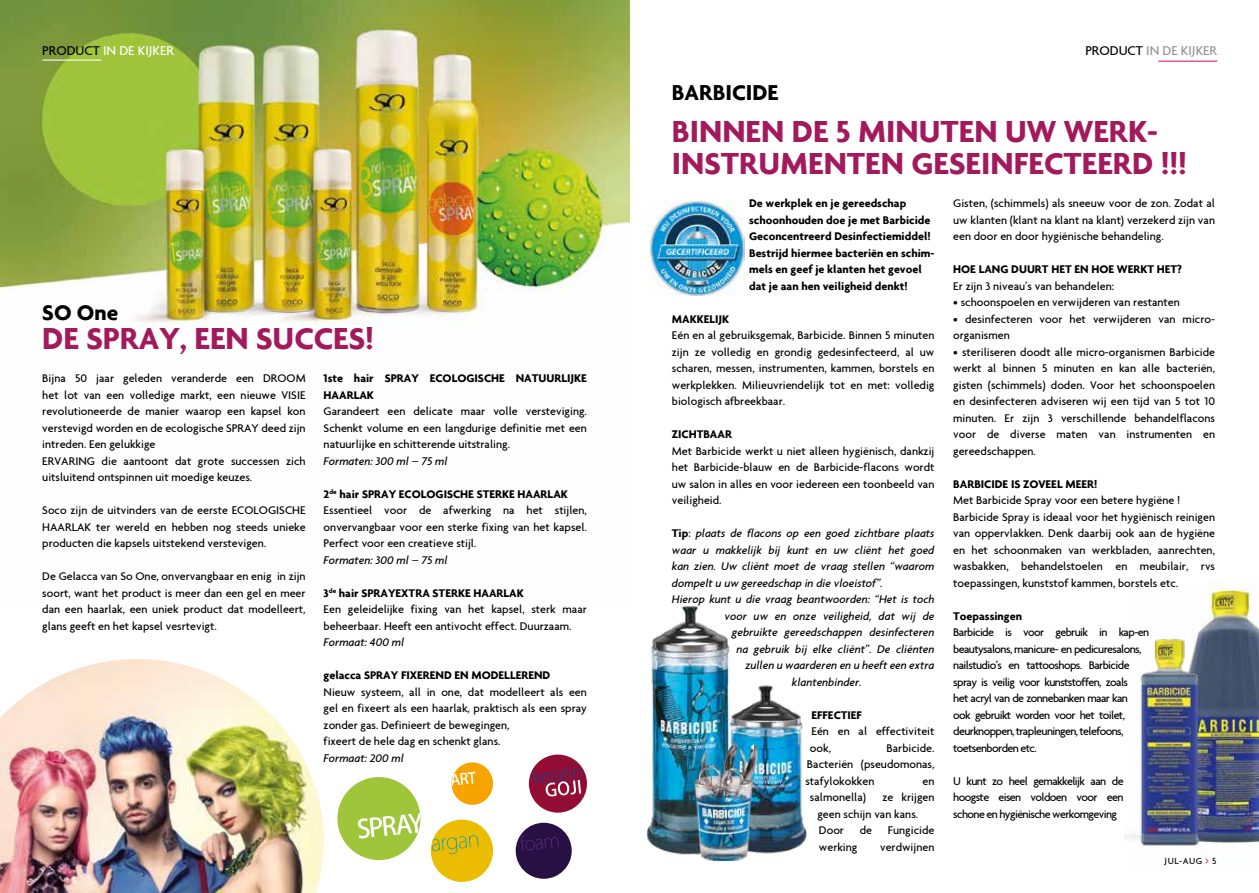
<style>
.page{position:relative;width:1259px;height:893px;background:#fff}
.page>*{position:absolute;margin:0;border:0;box-sizing:border-box;transform-origin:0 0}
.t1{font:700 32.7px/32.7px "Agenda";color:#a21a5b}
.t2{font:700 23.25px "Agenda";color:#000}
.t3{font:500 13.8px "Agenda";color:#fff}
.t4{font:500 13.8px "Agenda";color:#949494}
.t5{font:500 12px/16.5px "Agenda";color:#000;text-align:justify}
.t6{font:italic 500 12px "Agenda";color:#000}
.t7{font:700 12px/16.5px "Agenda";color:#000}
.t8{font:500 12px/16.5px "Agenda";letter-spacing:-.05em;color:#000}
.t9{font:500 9.6px "Agenda";letter-spacing:.05em;color:#000}
.s1{color:#000}
.s2{font-weight:700}
.s3{font-weight:700;font-style:normal}
.s4{font-style:normal}
</style>
<div class="page">
<img style="left:1124px;top:580px;width:135px;height:263px">
<img style="left:1132px;top:635px;width:69px;height:211px">
<img style="left:0;top:0;width:629px;height:326px">
<hr style="left:42px;top:60px;width:59px;height:1px;background:#fff">
<hr style="left:1158px;top:61px;width:59px;height:1px;background:#cd1669">
<div style="left:337px;top:777px;width:83px;height:83px;background:#9fc63b;border-radius:50%"></div>
<svg style="left:357px;top:813px;width:63px;height:25px"></svg>
<div style="left:516px;top:823px;width:56px;height:56px;background:#280f44;border-radius:50%"></div>
<svg style="left:520px;top:835px;width:39px;height:16px"></svg>
<div style="left:529px;top:755px;width:58px;height:58px;background:#930c33;border-radius:50%"></div>
<svg style="left:533px;top:766px;width:49px;height:31px"></svg>
<div style="left:431px;top:820px;width:62px;height:62px;background:#ebbc00;border-radius:50%"></div>
<svg style="left:432px;top:835px;width:46px;height:19px"></svg>
<div style="left:451px;top:762px;width:42px;height:43px;background:#f7a400;border-radius:50%"></div>
<svg style="left:451px;top:772px;width:24px;height:14px"></svg>
<img style="left:0;top:659px;width:324px;height:234px">
<img style="left:647px;top:606px;width:160px;height:255px">
<img style="left:649px;top:201px;width:96px;height:95px">
<p class="t3" style="left:42px;top:42px;width:133px"><span class="s1">PRODUCT</span> IN DE KIJKER</p>
<p class="t4" style="left:1085px;top:42px;width:133px"><span class="s1">PRODUCT</span> IN DE KIJKER</p>
<h2 class="t2" style="left:42px;top:298px;width:77px">SO One</h2>
<h1 class="t1" style="left:42px;top:321px;width:333px">DE SPRAY, EEN SUCCES!</h1>
<p class="t5" style="left:42px;top:370px;width:265px;text-align:left">Bijna 50 jaar geleden veranderde een DROOM het lot van een volledige markt, een nieuwe VISIE revolutioneerde de manier waarop een kapsel kon verstevigd worden en de ecologische SPRAY deed zijn intreden. Een gelukkige<br>ERVARING die aantoont dat grote successen zich uitsluitend ontspinnen uit moedige keuzes.</p>
<p class="t5" style="left:42px;top:502px;width:265px">Soco zijn de uitvinders van de eerste ECOLOGISCHE HAARLAK ter wereld en hebben nog steeds unieke producten die kapsels uitstekend verstevigen.</p>
<p class="t5" style="left:42px;top:568px;width:265px">De Gelacca van So One, onvervangbaar en enig in zijn soort, want het product is meer dan een gel en meer dan een haarlak, een uniek product dat modelleert, glans geeft en het kapsel vesrtevigt.</p>
<p class="t7" style="left:324px;top:370px;width:265px">1ste hair SPRAY ECOLOGISCHE NATUURLIJKE<br>HAARLAK</p>
<p class="t5" style="left:324px;top:403px;width:265px">Garandeert een delicate maar volle versteviging.<br>Schenkt volume en een langdurige definitie met een natuurlijke en schitterende uitstraling.</p>
<p class="t6" style="left:324px;top:453px;width:126px">Formaten: 300 ml – 75 ml</p>
<p class="t5" style="left:324px;top:485px;width:265px;text-align:left"><span class="s2">2</span><sup>de</sup> <span class="s2">hair SPRAY ECOLOGISCHE STERKE HAARLAK </span>Essentieel voor de afwerking na het stijlen, onvervangbaar voor een sterke fixing van het kapsel.<br>Perfect voor een creatieve stijl.</p>
<p class="t6" style="left:324px;top:552px;width:126px">Formaten: 300 ml – 75 ml</p>
<p class="t5" style="left:324px;top:584px;width:265px;text-align:left"><span class="s2">3</span><sup>de</sup> <span class="s2">hair SPRAYEXTRA STERKE HAARLAK<br></span>Een geleidelijke fixing van het kapsel, sterk maar beheerbaar. Heeft een antivocht effect. Duurzaam.</p>
<p class="t6" style="left:324px;top:635px;width:82px">Formaat: 400 ml</p>
<p class="t7" style="left:324px;top:667px;width:228px">gelacca SPRAY FIXEREND EN MODELLEREND</p>
<p class="t5" style="left:324px;top:683px;width:265px;text-align:left">Nieuw systeem, all in one, dat modelleert als een gel en fixeert als een haarlak, praktisch als een spray zonder gas. Definieert de bewegingen,<br>fixeert de hele dag en schenkt glans.</p>
<p class="t6" style="left:324px;top:750px;width:82px">Formaat: 200 ml</p>
<h2 class="t2" style="left:672px;top:79px;width:108px">BARBICIDE</h2>
<h1 class="t1" style="left:672px;top:114px;width:516px">BINNEN DE 5 MINUTEN UW WERK-<br>INSTRUMENTEN GESEINFECTEERD !!!</h1>
<p class="t7" style="left:749px;top:195px;width:186px">De werkplek en je gereedschap schoonhouden doe je met Barbicide Geconcentreerd Desinfectiemiddel!<br>Bestrijd hiermee bacteriën en schim&shy;mels en geef je klanten het gevoel dat je aan hen veiligheid denkt!</p>
<p class="t7" style="left:672px;top:310px;width:59px">MAKKELIJK</p>
<p class="t5" style="left:672px;top:327px;width:264px">Eén en al gebruiksgemak, Barbicide. Binnen 5 minuten zijn ze volledig en grondig gedesinfecteerd, al uw scharen, messen, instrumenten, kammen, borstels en werkplekken. Milieuvriendelijk tot en met: volledig biologisch afbreekbaar.</p>
<p class="t7" style="left:672px;top:426px;width:62px">ZICHTBAAR</p>
<p class="t5" style="left:672px;top:442px;width:264px">Met Barbicide werkt u niet alleen hygiënisch, dankzij het Barbicide-blauw en de Barbicide-flacons wordt uw salon in alles en voor iedereen een toonbeeld van veiligheid.</p>
<p class="t6" style="left:672px;top:526px;width:264px"><span class="s3">Tip</span><span class="s4">:</span> plaats de flacons op een goed zichtbare plaats</p>
<p class="t6" style="left:672px;top:543px;width:264px">waar u makkelijk bij kunt en uw cliënt het goed</p>
<p class="t6" style="left:672px;top:559px;width:264px">kan zien. Uw cliënt moet de vraag stellen “waarom</p>
<p class="t6" style="left:672px;top:576px;width:212px">dompelt u uw gereedschap in die vloeistof”.</p>
<p class="t6" style="left:672px;top:592px;width:264px">Hierop kunt u die vraag beantwoorden: “Het is toch</p>
<p class="t6" style="left:724px;top:609px;width:211px">voor uw en onze veiligheid, dat wij de</p>
<p class="t6" style="left:732px;top:625px;width:204px">gebruikte gereedschappen desinfecteren</p>
<p class="t6" style="left:736px;top:642px;width:199px">na gebruik bij elke cliënt”. De cliënten</p>
<p class="t6" style="left:745px;top:658px;width:191px">zullen u waarderen en u heeft een extra</p>
<p class="t6" style="left:792px;top:675px;width:71px">klantenbinder.</p>
<p class="t7" style="left:811px;top:706px;width:52px">EFFECTIEF</p>
<p class="t5" style="left:810px;top:723px;width:126px">Eén en al effectiviteit ook,</p>
<p class="t5" style="left:953px;top:195px;width:263px">Gisten, (schimmels) als sneeuw voor de zon. Zodat al uw klanten (klant na klant na klant) verzekerd zijn van een door en door hygiënische behandeling.</p>
<p class="t7" style="left:953px;top:261px;width:230px">HOE LANG DUURT HET EN HOE WERKT HET?</p>
<p class="t5" style="left:953px;top:277px;width:163px">Er zijn 3 niveau’s van behandelen:</p>
<p class="t5" style="left:953px;top:294px;width:228px">• schoonspoelen en verwijderen van restanten</p>
<p class="t5" style="left:953px;top:310px;width:263px">• desinfecteren voor het verwijderen van micro&shy;organismen</p>
<p class="t5" style="left:953px;top:343px;width:263px">• steriliseren doodt alle micro-organismen Barbicide werkt al binnen 5 minuten en kan alle bacteriën, gisten (schimmels) doden. Voor het schoonspoelen en desinfecteren adviseren wij een tijd van 5 tot 10 minuten. Er zijn 3 verschillende behandelflacons voor de diverse maten van instrumenten en gereedschappen.</p>
<p class="t7" style="left:953px;top:475px;width:145px">BARBICIDE IS ZOVEEL MEER!</p>
<p class="t5" style="left:953px;top:492px;width:263px;text-align:left">Met Barbicide Spray voor een betere hygiëne !<br>Barbicide Spray is ideaal voor het hygiënisch reinigen van oppervlakken. Denk daarbij ook aan de hygiëne en het schoonmaken van werkbladen, aanrechten, wasbakken, behandelstoelen en meubilair, rvs toepassingen, kunststof kammen, borstels etc.</p>
<p class="t7" style="left:953px;top:607px;width:70px">Toepassingen</p>
<p class="t8" style="left:953px;top:624px;width:197px">Barbicide is voor gebruik in kap-en beautysalons, manicure- en pedicuresalons, nailstudio’s en tattooshops. Barbicide spray is veilig voor kunststoffen, zoals<br>het acryl van de zonnebanken maar kan<br>ook gebruikt worden voor het toilet, deurknoppen, trapleuningen, telefoons, toetsenborden etc.</p>
<p class="t5" style="left:953px;top:772px;width:172px">U kunt zo heel gemakkelijk aan de hoogste eisen voldoen voor een schone en hygiënische werkomgeving</p>
<p class="t9" style="left:1164px;top:855px;width:53px">JUL-AUG 5</p>
<p class="t5" style="left:805px;top:739px;width:130px;text-indent:81px">Barbicide.<br>Bacteriën (pseudomonas, stafylokokken</p>
<p class="t5" style="left:922px;top:772px;width:13px">en</p>
<p class="t5" style="left:810px;top:789px;width:58px">salmonella)</p>
<p class="t5" style="left:817px;top:789px;width:118px;text-align:left;text-indent:65px">ze krijgen geen schijn van kans.<br>Door</p>
<p class="t5" style="left:860px;top:822px;width:14px">de</p>
<p class="t5" style="left:888px;top:822px;width:48px">Fungicide</p>
<p class="t5" style="left:819px;top:838px;width:40px">werking</p>
<p class="t5" style="left:880px;top:838px;width:56px">verdwijnen</p>
</div>
